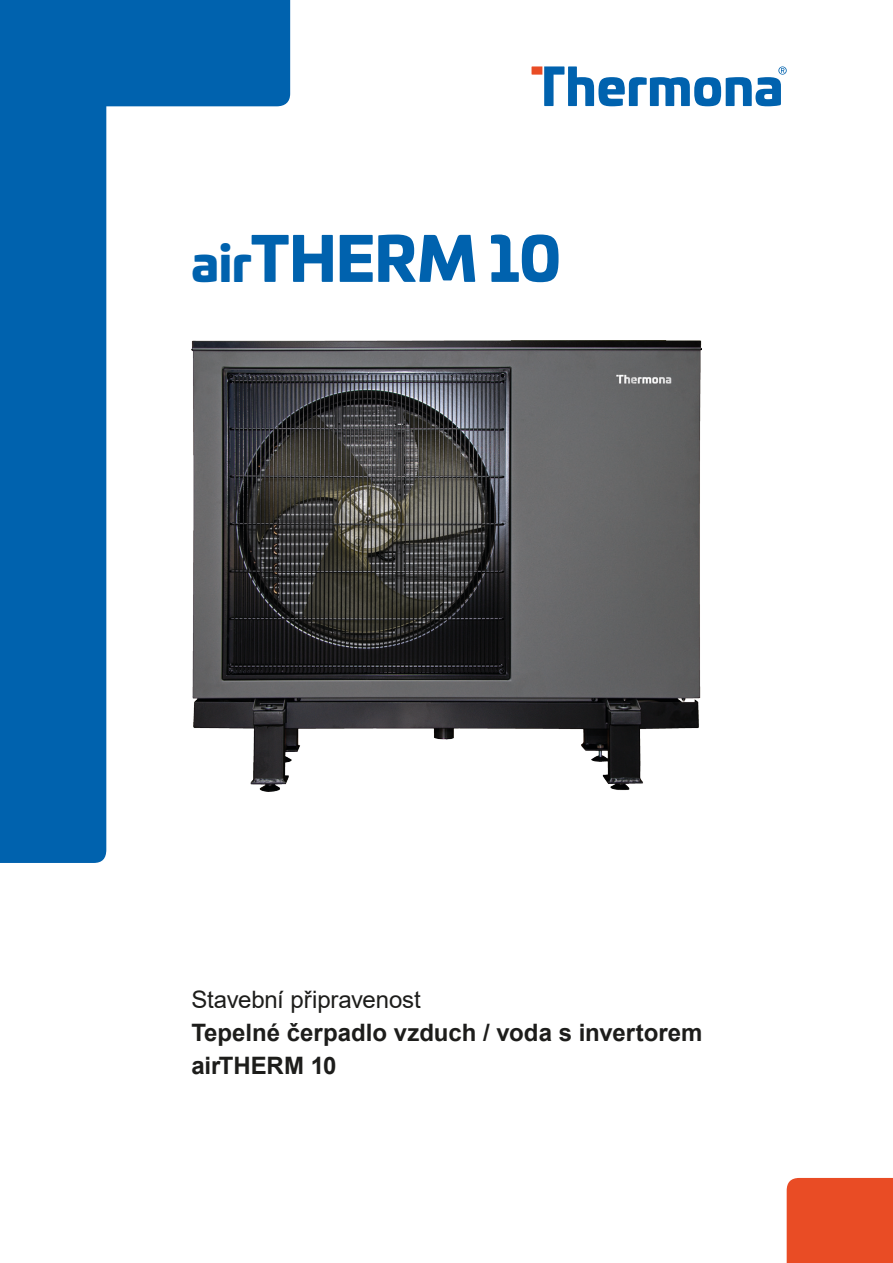
<style>
.page{position:relative;width:893px;height:1263px;background:#fff}
.page>*{position:absolute;margin:0;border:0;box-sizing:border-box;transform-origin:0 0}
.t1{font:900 60px "Univia Pro";letter-spacing:-.01em;color:#0062ae}
.t2{font:700 24px/33px "Arial";color:#1d1d1b}
.t3{font:24px "Arial";letter-spacing:-.005em;color:#1d1d1b}
.s1{font-size:48px}
</style>
<div class="page">
<svg style="left:0;top:0;width:290px;height:863px;fill:#0062ae"></svg>
<svg style="left:531px;top:66px;width:256px;height:40px"></svg>
<div style="left:787px;top:1178px;width:106px;height:85px;background:#e94c25"></div>
<img style="left:191px;top:340px;width:511px;height:451px">
<h1 class="t1" style="left:191px;top:209px;width:371px"><span class="s1">air</span>THERM 10</h1>
<p class="t3" style="left:191px;top:983px;width:231px">Stavební připravenost</p>
<p class="t2" style="left:191px;top:1017px;width:513px">Tepelné čerpadlo vzduch / voda s invertorem airTHERM 10</p>
</div>
